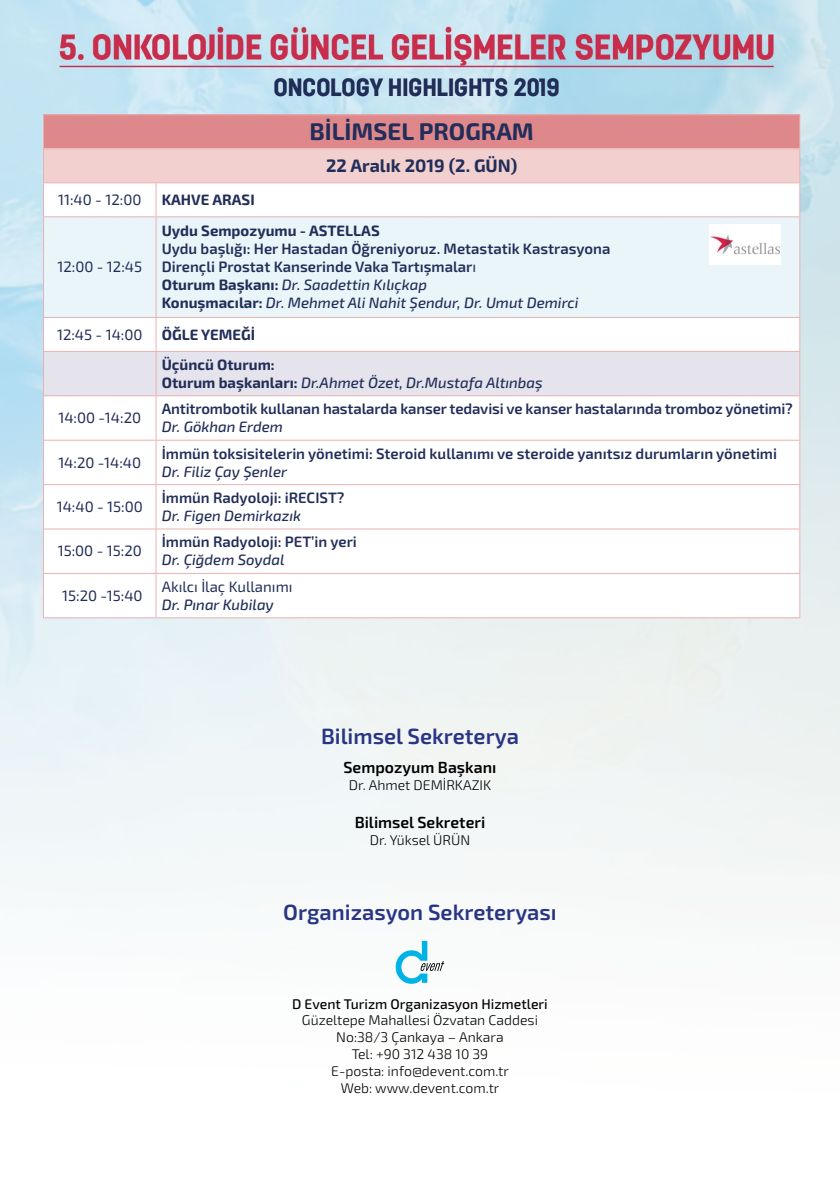
<style>
.page{position:relative;width:840px;height:1191px;background:#fff}
.page>*{position:absolute;margin:0;border:0;box-sizing:border-box;transform-origin:0 0}
.t1{font:700 24px "Exo 2";color:#222e59}
.t2{font:600 22px "Exo 2";color:#283583}
.t3{font:700 18px "Exo 2";color:#222e59}
.t4{font:600 16px "Exo 2";color:#000}
.t5{font:600 15px/18px "Exo 2";color:#222e59}
.t6{font:italic 500 15px "Exo 2";color:#222e59}
.t7{font:15px "Exo 2";color:#222e59}
.t8{font:700 15px/30.2px "Exo 2";color:#222e59}
.t9{font:300 14px/16.8px "Exo 2";color:#000;text-align:center}
.t10{font:500 14px "Exo 2";color:#000}
.s1{font-weight:400}
.s2{font-weight:700}
.s3{font-weight:500;font-style:italic}
.s4{font-weight:700;font-style:normal}
</style>
<div class="page">
<img style="left:0;top:0;width:839px;height:984px">
<svg style="left:395px;top:941px;width:49px;height:42px"></svg>
<div style="left:43px;top:115px;width:756px;height:34px;background:#de888c"></div>
<div style="left:43px;top:149px;width:756px;height:34px;background:#f1d0cf"></div>
<svg style="left:44px;top:183px;width:755px;height:434px"></svg>
<div style="left:44px;top:217px;width:755px;height:100px;background:#e9f5f8"></div>
<div style="left:44px;top:352px;width:755px;height:43px;background:#e5e3eb"></div>
<hr style="left:43px;top:440px;width:1px;height:44px;background:#e9b2b2">
<hr style="left:155px;top:440px;width:1px;height:44px;background:#e9b2b2">
<hr style="left:799px;top:440px;width:1px;height:44px;background:#e9b2b2">
<hr style="left:43px;top:484px;width:113px;height:1px;background:#e9b2b2">
<hr style="left:43px;top:485px;width:1px;height:43px;background:#e9b2b2">
<hr style="left:156px;top:484px;width:643px;height:1px;background:#e9b2b2">
<hr style="left:155px;top:485px;width:1px;height:43px;background:#e9b2b2">
<hr style="left:799px;top:485px;width:1px;height:43px;background:#e9b2b2">
<hr style="left:43px;top:528px;width:113px;height:1px;background:#e9b2b2">
<hr style="left:43px;top:529px;width:1px;height:44px;background:#e9b2b2">
<hr style="left:156px;top:528px;width:643px;height:1px;background:#e9b2b2">
<hr style="left:155px;top:529px;width:1px;height:44px;background:#e9b2b2">
<hr style="left:799px;top:529px;width:1px;height:44px;background:#e9b2b2">
<hr style="left:43px;top:573px;width:113px;height:1px;background:#e9b2b2">
<hr style="left:43px;top:574px;width:1px;height:43px;background:#e9b2b2">
<hr style="left:156px;top:573px;width:643px;height:1px;background:#e9b2b2">
<hr style="left:155px;top:574px;width:1px;height:43px;background:#e9b2b2">
<hr style="left:799px;top:574px;width:1px;height:43px;background:#e9b2b2">
<hr style="left:43px;top:617px;width:113px;height:1px;background:#e9b2b2">
<hr style="left:156px;top:617px;width:643px;height:1px;background:#e9b2b2">
<hr style="left:43px;top:114px;width:113px;height:1px;background:#e9b2b2">
<hr style="left:43px;top:115px;width:1px;height:33px;background:#e9b2b2">
<hr style="left:156px;top:114px;width:643px;height:1px;background:#e9b2b2">
<hr style="left:799px;top:115px;width:1px;height:33px;background:#e9b2b2">
<hr style="left:43px;top:148px;width:113px;height:1px;background:#e9b2b2">
<hr style="left:43px;top:149px;width:1px;height:33px;background:#e9b2b2">
<hr style="left:156px;top:148px;width:643px;height:1px;background:#e9b2b2">
<hr style="left:799px;top:149px;width:1px;height:33px;background:#e9b2b2">
<hr style="left:43px;top:182px;width:113px;height:1px;background:#e9b2b2">
<hr style="left:43px;top:183px;width:1px;height:33px;background:#e9b2b2">
<hr style="left:156px;top:182px;width:643px;height:1px;background:#e9b2b2">
<hr style="left:155px;top:183px;width:1px;height:33px;background:#e9b2b2">
<hr style="left:799px;top:183px;width:1px;height:33px;background:#e9b2b2">
<hr style="left:43px;top:318px;width:1px;height:33px;background:#e9b2b2">
<hr style="left:155px;top:318px;width:1px;height:33px;background:#e9b2b2">
<hr style="left:799px;top:318px;width:1px;height:33px;background:#e9b2b2">
<hr style="left:43px;top:351px;width:113px;height:1px;background:#e9b2b2">
<hr style="left:43px;top:352px;width:1px;height:43px;background:#e9b2b2">
<hr style="left:156px;top:351px;width:643px;height:1px;background:#e9b2b2">
<hr style="left:155px;top:352px;width:1px;height:43px;background:#e9b2b2">
<hr style="left:799px;top:352px;width:1px;height:43px;background:#e9b2b2">
<hr style="left:43px;top:395px;width:113px;height:1px;background:#e9b2b2">
<hr style="left:43px;top:396px;width:1px;height:44px;background:#e9b2b2">
<hr style="left:156px;top:395px;width:643px;height:1px;background:#e9b2b2">
<hr style="left:155px;top:396px;width:1px;height:44px;background:#e9b2b2">
<hr style="left:799px;top:396px;width:1px;height:44px;background:#e9b2b2">
<hr style="left:43px;top:440px;width:113px;height:1px;background:#e9b2b2">
<hr style="left:156px;top:440px;width:643px;height:1px;background:#e9b2b2">
<hr style="left:43px;top:216px;width:113px;height:1px;background:#e9b2b2">
<hr style="left:43px;top:217px;width:1px;height:100px;background:#e9b2b2">
<hr style="left:43px;top:317px;width:113px;height:1px;background:#e9b2b2">
<hr style="left:156px;top:216px;width:643px;height:1px;background:#e9b2b2">
<hr style="left:155px;top:217px;width:1px;height:100px;background:#e9b2b2">
<hr style="left:799px;top:217px;width:1px;height:100px;background:#e9b2b2">
<hr style="left:156px;top:317px;width:643px;height:1px;background:#e9b2b2">
<img style="left:709px;top:225px;width:70px;height:39px">
<p class="t7" style="left:58px;top:189px;width:85px">11:40 - 12:00</p>
<p class="t8" style="left:162px;top:184px;width:94px">KAHVE ARASI</p>
<h1 class="t1" style="left:309px;top:114px;width:226px">BİLİMSEL PROGRAM</h1>
<p class="t3" style="left:326px;top:152px;width:193px">22 Aralık 2019 (2. GÜN)</p>
<p class="t7" style="left:57px;top:257px;width:86px">12:00 - 12:45</p>
<p class="t8" style="left:162px;top:215px;width:219px">Uydu Sempozyumu - ASTELLAS</p>
<p class="t5" style="left:162px;top:239px;width:450px">Uydu başlığı: Her Hastadan Öğreniyoruz. Metastatik Kastrasyona Dirençli Prostat Kanserinde Vaka Tartışmalar<span class="s1">ı<br></span><span class="s2">Oturum Başkanı:</span> <span class="s3">Dr. Saadettin Kılıçkap<br></span><span class="s2">Konuşmacılar:</span> <span class="s3">Dr. Mehmet Ali Nahit Şendur, Dr. Umut Demirci</span></p>
<p class="t7" style="left:57px;top:324px;width:87px">12:45 - 14:00</p>
<p class="t8" style="left:162px;top:318px;width:114px">ÖĞLE YEMEĞİ<br>Üçüncü Oturum:</p>
<p class="t6" style="left:162px;top:372px;width:382px"><span class="s4">Oturum başkanları:</span> Dr.Ahmet Özet, Dr.Mustafa Altınbaş</p>
<p class="t7" style="left:58px;top:407px;width:84px">14:00 -14:20</p>
<p class="t5" style="left:162px;top:399px;width:632px">Antitrombotik kullanan hastalarda kanser tedavisi ve kanser hastalarında tromboz yönetimi?</p>
<p class="t6" style="left:162px;top:416px;width:123px">Dr. Gökhan Erdem</p>
<p class="t7" style="left:58px;top:452px;width:84px">14:20 -14:40</p>
<p class="t7" style="left:57px;top:496px;width:88px">14:40 - 15:00</p>
<p class="t7" style="left:58px;top:540px;width:86px">15:00 - 15:20</p>
<p class="t7" style="left:62px;top:585px;width:82px">15:20 -15:40</p>
<p class="t5" style="left:162px;top:444px;width:616px">İmmün toksisitelerin yönetimi: Steroid kullanımı ve steroide yanıtsız durumların yönetimi</p>
<p class="t6" style="left:162px;top:461px;width:127px">Dr. Filiz Çay Şenler</p>
<p class="t5" style="left:162px;top:488px;width:184px">İmmün Radyoloji: iRECIST?</p>
<p class="t6" style="left:162px;top:505px;width:141px">Dr. Figen Demirkazık</p>
<p class="t5" style="left:162px;top:532px;width:196px">İmmün Radyoloji: PET’in yeri</p>
<p class="t6" style="left:162px;top:549px;width:124px">Dr. Çiğdem Soydal</p>
<p class="t7" style="left:162px;top:576px;width:132px">Akılcı İlaç Kullanımı</p>
<p class="t6" style="left:162px;top:594px;width:113px">Dr. Pınar Kubilay</p>
<h2 class="t2" style="left:321px;top:720px;width:199px">Bilimsel Sekreterya</h2>
<p class="t4" style="left:343px;top:755px;width:154px">Sempozyum Başkanı</p>
<p class="t9" style="left:348px;top:776px;width:144px">Dr. Ahmet DEMİRKAZIK</p>
<p class="t4" style="left:354px;top:811px;width:132px">Bilimsel Sekreteri</p>
<p class="t9" style="left:369px;top:831px;width:102px">Dr. Yüksel ÜRÜN</p>
<h2 class="t2" style="left:283px;top:896px;width:275px">Organizasyon Sekreteryası</h2>
<p class="t10" style="left:292px;top:993px;width:257px">D Event Turizm Organizasyon Hizmetleri</p>
<p class="t9" style="left:302px;top:1011px;width:237px">Güzeltepe Mahallesi Özvatan Caddesi<br>No:38/3 Çankaya – Ankara<br>Tel: +90 312 438 10 39<br>E-posta: info@devent.com.tr<br>Web: www.devent.com.tr</p>
</div>
